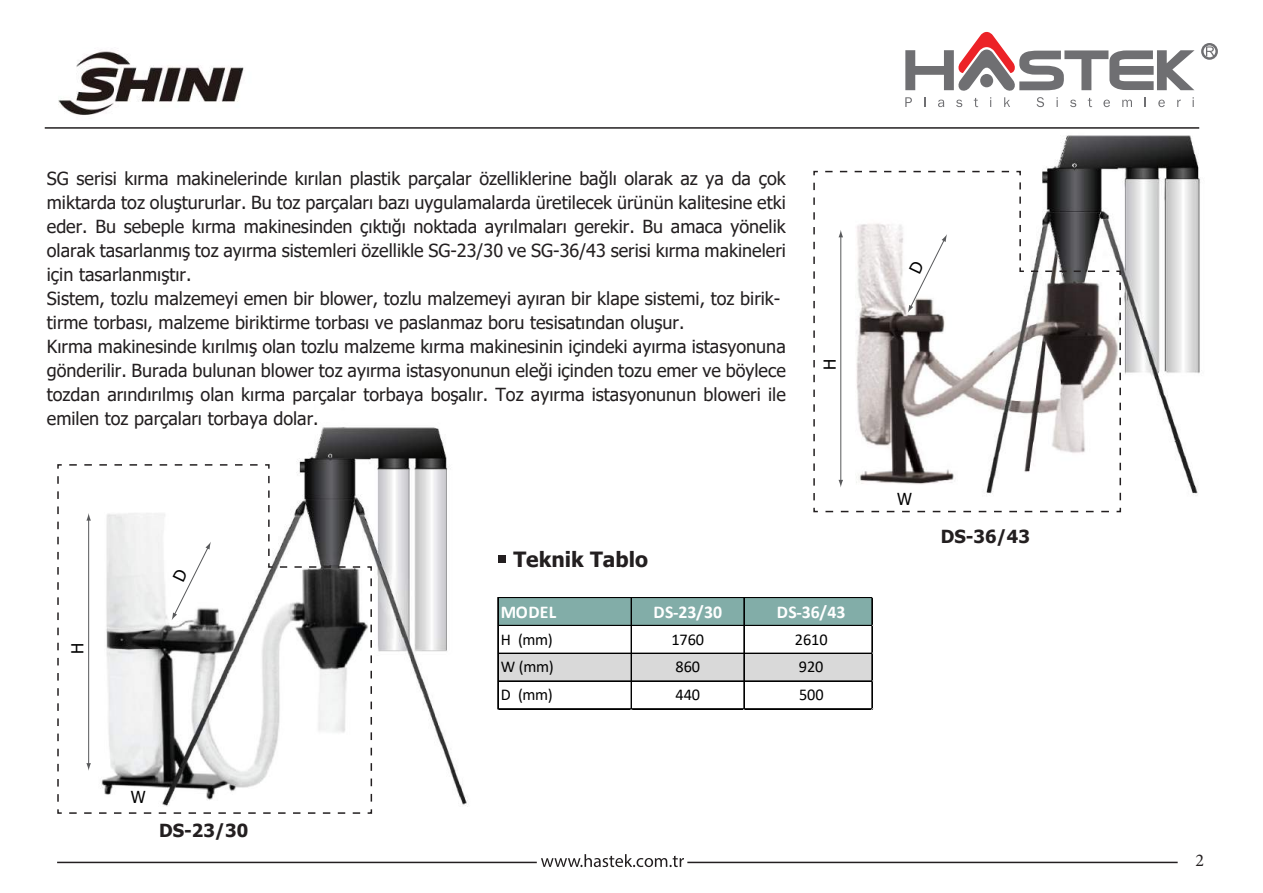
<style>
.page{position:relative;width:1263px;height:893px;background:#fff}
.page>*{position:absolute;margin:0;border:0;box-sizing:border-box;transform-origin:0 0}
.t1{font:700 21px "Tahoma";color:#231f20}
.t2{font:18px/24px "Tahoma";color:#231f20}
.t3{font:700 18px "Calibri";letter-spacing:.005em;color:#fff}
.t4{font:700 18px "Tahoma";color:#231f20}
.t5{font:18px "Minion Pro";color:#231f20}
.t6{font:16.5px "Calibri";letter-spacing:-.005em;color:#000}
.t7{font:16.5px "Tahoma";color:#000}
</style>
<div class="page">
<img style="left:838px;top:90px;width:362px;height:411px">
<svg style="left:1019px;top:266px;width:90px;height:7px"></svg>
<svg style="left:1015px;top:170px;width:7px;height:90px"></svg>
<svg style="left:813px;top:170px;width:196px;height:7px"></svg>
<svg style="left:813px;top:183px;width:5px;height:330px"></svg>
<svg style="left:825px;top:507px;width:297px;height:6px"></svg>
<svg style="left:1115px;top:270px;width:6px;height:230px"></svg>
<img style="left:89px;top:427px;width:409px;height:380px">
<svg style="left:267px;top:562px;width:93px;height:6px"></svg>
<svg style="left:264px;top:463px;width:6px;height:93px"></svg>
<svg style="left:57px;top:463px;width:201px;height:7px"></svg>
<svg style="left:57px;top:476px;width:5px;height:338px"></svg>
<svg style="left:69px;top:809px;width:304px;height:5px"></svg>
<svg style="left:366px;top:565px;width:7px;height:237px"></svg>
<img style="left:58px;top:50px;width:186px;height:65px">
<hr style="left:45px;top:127px;width:1154px;height:2px;background:#231f20">
<svg style="left:905px;top:32px;width:289px;height:75px"></svg>
<div style="left:1201px;top:43px;width:17px;height:17px;border:2px solid #6f6f72;border-radius:50%"></div>
<svg style="left:1206px;top:46px;width:9px;height:10px"></svg>
<hr style="left:57px;top:862px;width:480px;height:1px;background:#231f20">
<hr style="left:687px;top:862px;width:491px;height:1px;background:#231f20">
<svg style="left:541px;top:854px;width:143px;height:13px"></svg>
<div style="left:498px;top:555px;width:7px;height:8px;background:#231f20"></div>
<div style="left:498px;top:598px;width:375px;height:28px;background:#82ada8"></div>
<div style="left:498px;top:653px;width:375px;height:29px;background:#d9d9d9"></div>
<hr style="left:498px;top:598px;width:375px;height:1px;background:#000">
<hr style="left:498px;top:625px;width:375px;height:1px;background:#000">
<hr style="left:498px;top:653px;width:375px;height:1px;background:#000">
<hr style="left:498px;top:681px;width:375px;height:1px;background:#000">
<hr style="left:497px;top:598px;width:1px;height:111px;background:#000">
<hr style="left:498px;top:598px;width:1px;height:111px;background:#000">
<hr style="left:631px;top:598px;width:1px;height:111px;background:#000">
<hr style="left:744px;top:598px;width:1px;height:111px;background:#000">
<hr style="left:498px;top:708px;width:375px;height:1px;background:#000">
<hr style="left:498px;top:709px;width:375px;height:1px;background:#000">
<hr style="left:871px;top:598px;width:1px;height:111px;background:#000">
<hr style="left:872px;top:598px;width:1px;height:111px;background:#000">
<hr style="left:840px;top:236px;width:1px;height:245px;background:#58595b">
<svg style="left:838px;top:480px;width:5px;height:7px"></svg>
<svg style="left:838px;top:230px;width:5px;height:7px"></svg>
<hr style="left:88px;top:519px;width:1px;height:246px;background:#58595b">
<svg style="left:86px;top:763px;width:5px;height:8px"></svg>
<svg style="left:86px;top:513px;width:5px;height:8px"></svg>
<svg style="left:908px;top:234px;width:39px;height:79px"></svg>
<svg style="left:172px;top:542px;width:39px;height:78px"></svg>
<p class="t2" style="left:47px;top:167px;width:740px">SG serisi kırma makinelerinde kırılan plastik parçalar özelliklerine bağlı olarak az ya da çok miktarda toz oluştururlar. Bu toz parçaları bazı uygulamalarda üretilecek ürünün kalitesine etki eder. Bu sebeple kırma makinesinden çıktığı noktada ayrılmaları gerekir. Bu amaca yönelik olarak tasarlanmış toz ayırma sistemleri özellikle SG-23/30 ve SG-36/43 serisi kırma makineleri için tasarlanmıştır.<br>Sistem, tozlu malzemeyi emen bir blower, tozlu malzemeyi ayıran bir klape sistemi, toz birik&shy;tirme torbası, malzeme biriktirme torbası ve paslanmaz boru tesisatından oluşur.<br>Kırma makinesinde kırılmış olan tozlu malzeme kırma makinesinin içindeki ayırma istasyonuna gönderilir. Burada bulunan blower toz ayırma istasyonunun eleği içinden tozu emer ve böylece tozdan arındırılmış olan kırma parçalar torbaya boşalır. Toz ayırma istasyonunun bloweri ile emilen toz parçaları torbaya dolar.</p>
<p class="t7" style="left:819px;top:370px;width:13px;rotate:-90deg">H</p>
<p class="t7" style="left:66px;top:654px;width:13px;rotate:-90deg">H</p>
<p class="t7" style="left:131px;top:786px;width:16px">W</p>
<p class="t4" style="left:159px;top:818px;width:91px">DS-23/30</p>
<p class="t1" style="left:513px;top:544px;width:136px">Teknik Tablo</p>
<p class="t3" style="left:501px;top:599px;width:57px">MODEL</p>
<p class="t3" style="left:653px;top:599px;width:70px">DS-23/30</p>
<p class="t3" style="left:777px;top:599px;width:70px">DS-36/43</p>
<p class="t6" style="left:501px;top:628px;width:54px">H (mm)</p>
<p class="t6" style="left:671px;top:628px;width:34px">1760</p>
<p class="t6" style="left:795px;top:628px;width:34px">2610</p>
<p class="t6" style="left:501px;top:655px;width:54px">W (mm)</p>
<p class="t6" style="left:676px;top:655px;width:26px">860</p>
<p class="t6" style="left:799px;top:655px;width:26px">920</p>
<p class="t6" style="left:501px;top:683px;width:54px">D (mm)</p>
<p class="t6" style="left:676px;top:683px;width:26px">440</p>
<p class="t6" style="left:799px;top:683px;width:26px">500</p>
<p class="t7" style="left:897px;top:488px;width:16px">W</p>
<p class="t4" style="left:941px;top:523px;width:91px">DS-36/43</p>
<p class="t5" style="left:1195px;top:848px;width:10px">2</p>
</div>
